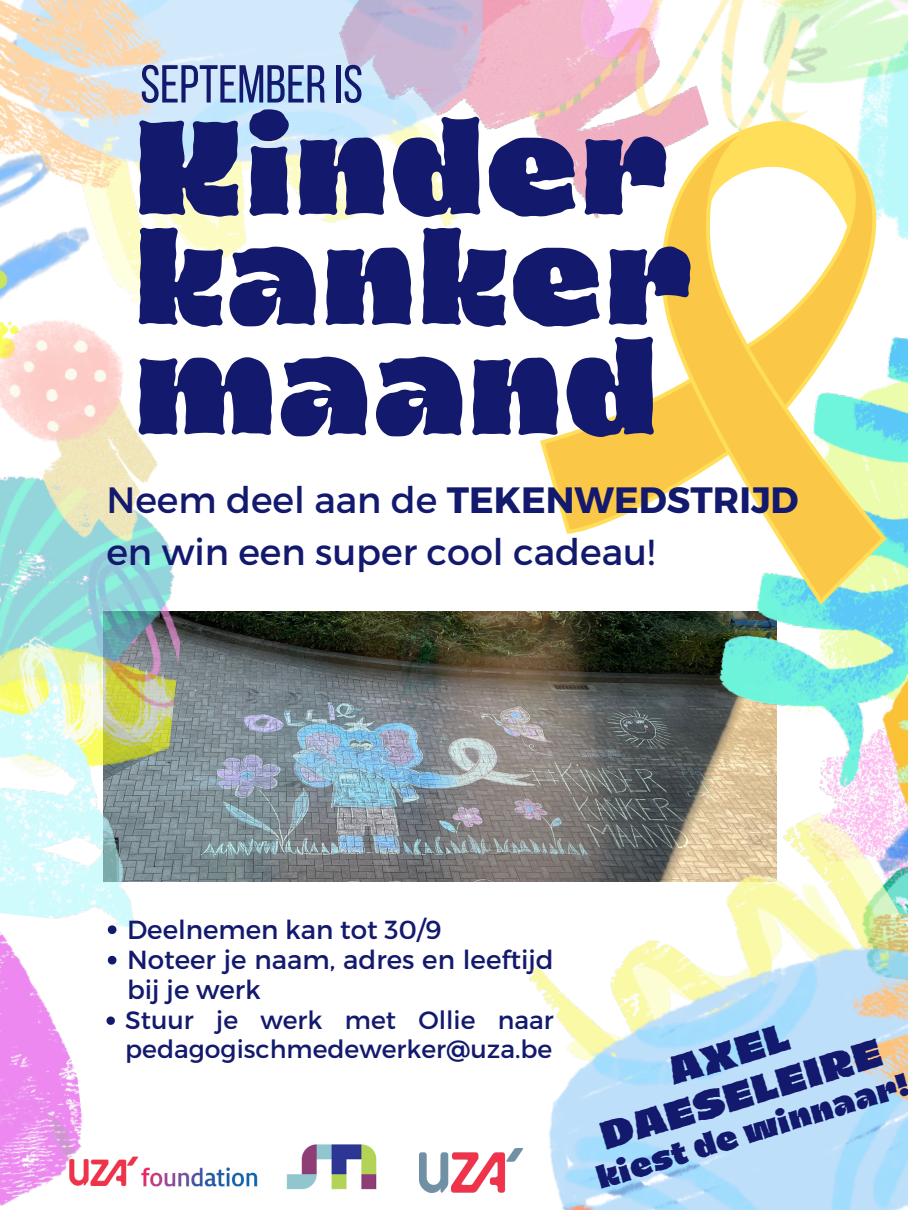
<style>
.page{position:relative;width:908px;height:1210px;background:#fff}
.page>*{position:absolute;margin:0;border:0;box-sizing:border-box;transform-origin:0 0}
.t1{font:900 121.1px/110px "Dingos Stamp";color:#13196d}
.t2{font:53.27px "Bebas Neue";color:#13196d}
.t3{font:36.57px/51.2px "Montserrat";color:#13196d}
.t4{font:900 36.05px/42px "Dingos Stamp";color:#13196d;text-align:center}
.t5{font:900 29.05px "Dingos Stamp";color:#13196d}
.t6{font:26.14px/30.4px "Montserrat";color:#13196d}
.t7{font:25.09px/29.1px "Montserrat";color:#13196d}
.s1{font-weight:700}
</style>
<div class="page">
<img style="left:0;top:931px;width:70px;height:275px">
<img style="left:220px;top:611px;width:154px;height:270px">
<img style="left:886px;top:373px;width:21px;height:204px">
<img style="left:0;top:0;width:519px;height:260px">
<img style="left:519px;top:0;width:388px;height:373px">
<img style="left:0;top:226px;width:220px;height:703px">
<svg style="left:539px;top:121px;width:347px;height:456px"></svg>
<svg style="left:544px;top:382px;width:113px;height:147px"></svg>
<svg style="left:657px;top:135px;width:224px;height:442px"></svg>
<svg style="left:108px;top:925px;width:8px;height:9px"></svg>
<svg style="left:108px;top:956px;width:8px;height:8px"></svg>
<svg style="left:106px;top:1016px;width:9px;height:9px"></svg>
<img style="left:374px;top:577px;width:533px;height:633px">
<img style="left:286px;top:1109px;width:105px;height:101px">
<img style="left:419px;top:1148px;width:103px;height:44px">
<img style="left:48px;top:1056px;width:210px;height:150px">
<p class="t2" style="left:140px;top:63px;width:224px">SEPTEMBERIS</p>
<p class="t1" style="left:134px;top:124px;width:560px">Kinder kanker maand</p>
<p class="t3" style="left:106px;top:473px;width:693px">Neem deel aan de <span class="s1">TEKENWEDSTRIJD </span>en win een super cool cadeau!</p>
<p class="t6" style="left:127px;top:912px;width:316px">Deelnemen kan tot 30/9</p>
<p class="t6" style="left:127px;top:943px;width:428px">Noteer je naam, adres en leeftijd bij je werk</p>
<p class="t7" style="left:125px;top:1004px;width:430px">Stuur je werk met Ollie naar pedagogischmedewerker@uza.be</p>
<p class="t4" style="left:583px;top:1079px;width:294px;rotate:-17deg">AXEL<br>DAESELEIRE</p>
<p class="t5" style="left:593px;top:1167px;width:326px;rotate:-17deg">kiest de winnaar!</p>
</div>
